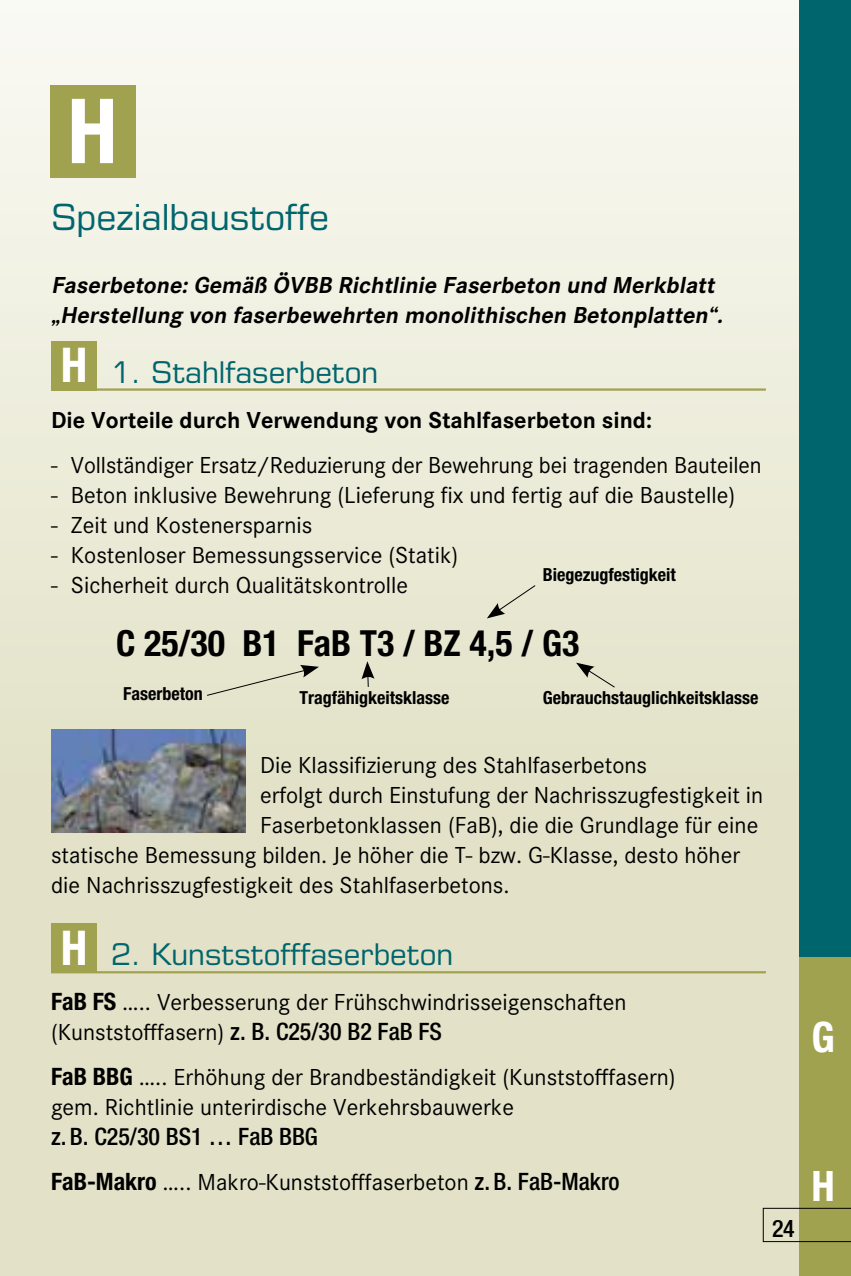
<style>
.page{position:relative;width:851px;height:1276px;background:#fff}
.page>*{position:absolute;margin:0;border:0;box-sizing:border-box;transform-origin:0 0}
.t1{font:700 condensed 90px "Helvetica Neue LT Pro";color:#fff}
.t2{font:700 condensed 48px "Helvetica Neue LT Pro";color:#fff}
.t3{font:700 condensed 42px "Helvetica Neue LT Pro";color:#fff}
.t4{font:700 condensed 36px "Helvetica Neue LT Pro";color:#000}
.t5{font:36px "Eurostile LT Pro";color:#00656c}
.t6{font:30px "Eurostile LT Pro";color:#00656c}
.t7{font:24px/30px "Corporate S";color:#000}
.t8{font:italic 700 24px/30px "Corporate S";color:#000}
.t9{font:700 24px "Corporate S";color:#000}
.t10{font:500 condensed 24px "Helvetica Neue LT Pro";color:#000}
.t11{font:700 condensed 18px "Helvetica Neue LT Pro";color:#000}
.s1{font-family:"Helvetica Neue LT Pro";font-weight:700;font-stretch:condensed}
.s2{font-family:"Helvetica Neue LT Pro";font-weight:500;font-stretch:condensed}
</style>
<div class="page">
<div style="left:0;top:0;width:850px;height:1276px;background:linear-gradient(to bottom,#f6f6ee,#dddcbd)"></div>
<div style="left:799px;top:0;width:51px;height:1276px;background:#00656c"></div>
<img style="left:51px;top:729px;width:194px;height:103px">
<svg style="left:206px;top:665px;width:113px;height:31px;background:#d8d8c1"></svg>
<svg style="left:361px;top:661px;width:13px;height:26px"></svg>
<svg style="left:576px;top:662px;width:39px;height:26px"></svg>
<svg style="left:486px;top:584px;width:50px;height:34px;background:#d4d4c0"></svg>
<div style="left:51px;top:85px;width:85px;height:92px;background:#a1a250"></div>
<div style="left:51px;top:341px;width:46px;height:49px;background:#a1a250"></div>
<hr style="left:51px;top:388px;width:714px;height:3px;background:#a1a250">
<div style="left:51px;top:924px;width:46px;height:49px;background:#a1a250"></div>
<hr style="left:51px;top:971px;width:714px;height:2px;background:#a1a250">
<div style="left:799px;top:957px;width:51px;height:159px;background:#a1a250"></div>
<div style="left:799px;top:1104px;width:51px;height:172px;background:#a1a250"></div>
<svg style="left:762px;top:1208px;width:88px;height:34px"></svg>
<h1 class="t1" style="left:67px;top:79px;width:52px">H</h1>
<h3 class="t5" style="left:51px;top:195px;width:279px">Spezialbaustoffe</h3>
<p class="t8" style="left:51px;top:269px;width:678px">Faserbetone:Gemäß ÖVBB Richtlinie Faserbeton und Merkblatt „Herstellung von faserbewehrten monolithischen Betonplatten“.</p>
<h2 class="t2" style="left:61px;top:337px;width:28px">H</h2>
<p class="t6" style="left:111px;top:354px;width:269px">1. Stahlfaserbeton</p>
<p class="t9" style="left:51px;top:403px;width:602px">Die Vorteile durch Verwendung von Stahlfaserbeton sind:</p>
<p class="t7" style="left:51px;top:449px;width:712px">- Vollständiger Ersatz/Reduzierung der Bewehrung bei tragenden Bauteilen</p>
<p class="t7" style="left:51px;top:479px;width:685px">- Beton inklusive Bewehrung (Lieferung fix und fertig auf die Baustelle)</p>
<p class="t7" style="left:51px;top:509px;width:263px">- Zeit und Kostenersparnis</p>
<p class="t7" style="left:51px;top:539px;width:409px">- Kostenloser Bemessungsservice (Statik)</p>
<p class="t7" style="left:51px;top:569px;width:358px">- Sicherheit durch Qualitätskontrolle</p>
<p class="t11" style="left:543px;top:564px;width:134px">Biegezugfestigkeit</p>
<h3 class="t4" style="left:116px;top:623px;width:465px">C 25/30 B1 FaB T3 / BZ 4,5 / G3</h3>
<p class="t11" style="left:123px;top:683px;width:81px">Faserbeton</p>
<p class="t11" style="left:299px;top:687px;width:151px">Tragfähigkeitsklasse</p>
<p class="t11" style="left:543px;top:687px;width:217px">Gebrauchstauglichkeitsklasse</p>
<p class="t7" style="left:260px;top:749px;width:388px">Die Klassifizierung des Stahlfaserbetons</p>
<p class="t7" style="left:260px;top:779px;width:504px">erfolgt durch Einstufung der Nachrisszugfestigkeit in</p>
<p class="t7" style="left:260px;top:809px;width:499px">Faserbetonklassen (FaB), die die Grundlage für eine</p>
<p class="t7" style="left:51px;top:839px;width:690px">statische Bemessung bilden. Je höher die T- bzw. G-Klasse, desto höher</p>
<p class="t7" style="left:51px;top:869px;width:460px">die Nachrisszugfestigkeit des Stahlfaserbetons.</p>
<h2 class="t2" style="left:61px;top:920px;width:28px">H</h2>
<p class="t6" style="left:111px;top:936px;width:344px">2. Kunststofffaserbeton</p>
<p class="t7" style="left:51px;top:986px;width:577px"><span class="s1">FaB FS</span> ….. Verbesserung der Frühschwindrisseigenschaften (Kunststofffasern) <span class="s2">z. B. C25/30 B2 FaB FS</span></p>
<p class="t7" style="left:51px;top:1061px;width:626px"><span class="s1">FaB BBG</span> ….. Erhöhung der Brandbeständigkeit (Kunststofffasern) gem. Richtlinie unterirdische Verkehrsbauwerke</p>
<p class="t10" style="left:51px;top:1122px;width:268px">z. B. C25/30 BS1 … FaB BBG</p>
<p class="t7" style="left:51px;top:1166px;width:570px"><span class="s1">FaB-Makro</span> ….. Makro-Kunststofffaserbeton <span class="s2">z. B. FaB-Makro</span></p>
<p class="t10" style="left:772px;top:1213px;width:24px">24</p>
<h3 class="t3" style="left:811px;top:1012px;width:25px">G</h3>
<h3 class="t3" style="left:811px;top:1161px;width:25px">H</h3>
</div>
